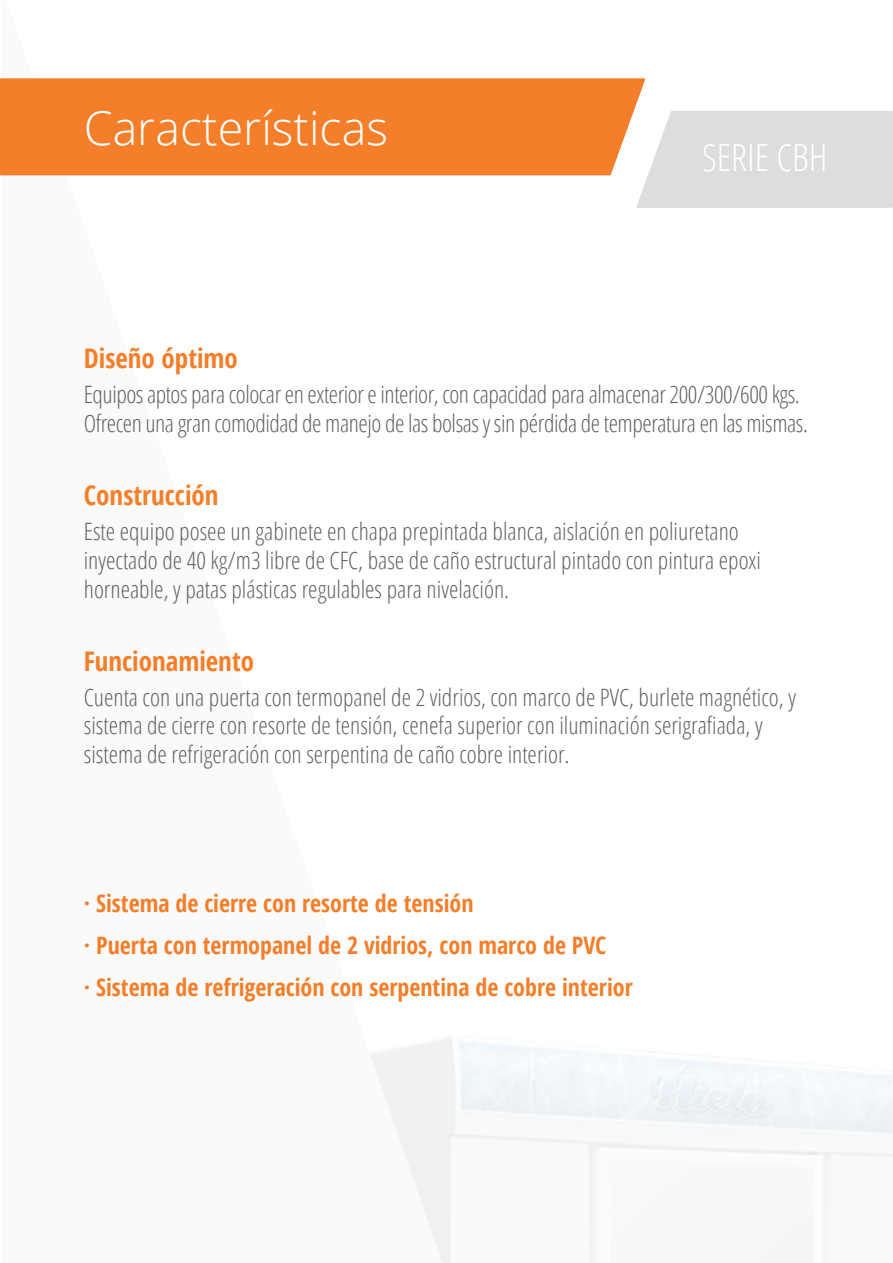
<style>
.page{position:relative;width:893px;height:1263px;background:#fff}
.page>*{position:absolute;margin:0;border:0;box-sizing:border-box;transform-origin:0 0}
.t1{font:300 46.5px "Open Sans";color:#fff}
.t2{font:300 condensed 37.5px "Open Sans";color:#fff}
.t3{font:700 condensed 27px "Open Sans";color:#f47e29}
.t4{font:300 condensed 24px/28.8px "Open Sans";color:#5f6364}
.t5{font:300 condensed 24px/28.8px "Open Sans";letter-spacing:-.02em;color:#5f6364}
.t6{font:700 condensed 24px/42px "Open Sans";color:#f47e29}
</style>
<div class="page">
<svg style="left:2px;top:175px;width:440px;height:1088px"></svg>
<div style="left:0;top:78px;width:645px;height:97px;background:#f47e29"></div>
<div style="left:636px;top:111px;width:257px;height:97px;background:#dcdddf"></div>
<h1 class="t1" style="left:84px;top:96px;width:306px">Características</h1>
<h2 class="t2" style="left:702px;top:132px;width:127px">SERIE CBH</h2>
<p class="t3" style="left:84px;top:340px;width:156px">Diseño óptimo</p>
<p class="t5" style="left:84px;top:379px;width:726px">Equipos aptos para colocar en exterior e interior, con capacidad para almacenar 200/300/600 kgs.<br>Ofrecen una gran comodidad de manejo de las bolsas y sin pérdida de temperatura en las mismas.</p>
<p class="t3" style="left:84px;top:477px;width:136px">Construcción</p>
<p class="t4" style="left:84px;top:516px;width:679px">Este equipo posee un gabinete en chapa prepintada blanca, aislación en poliuretano inyectado de 40 kg/m3 libre de CFC, base de caño estructural pintado con pintura epoxi horneable, y patas plásticas regulables para nivelación.</p>
<p class="t3" style="left:84px;top:642px;width:172px">Funcionamiento</p>
<p class="t4" style="left:84px;top:682px;width:714px">Cuenta con una puerta con termopanel de 2 vidrios, con marco de PVC, burlete magnético, y sistema de cierre con resorte de tensión, cenefa superior con iluminación serigrafiada, y sistema de refrigeración con serpentina de caño cobre interior.</p>
<p class="t6" style="left:84px;top:881px;width:550px">· Sistema de cierre con resorte de tensión<br>· Puerta con termopanel de 2 vidrios, con marco de PVC<br>· Sistema de refrigeración con serpentina de cobre interior</p>
</div>
